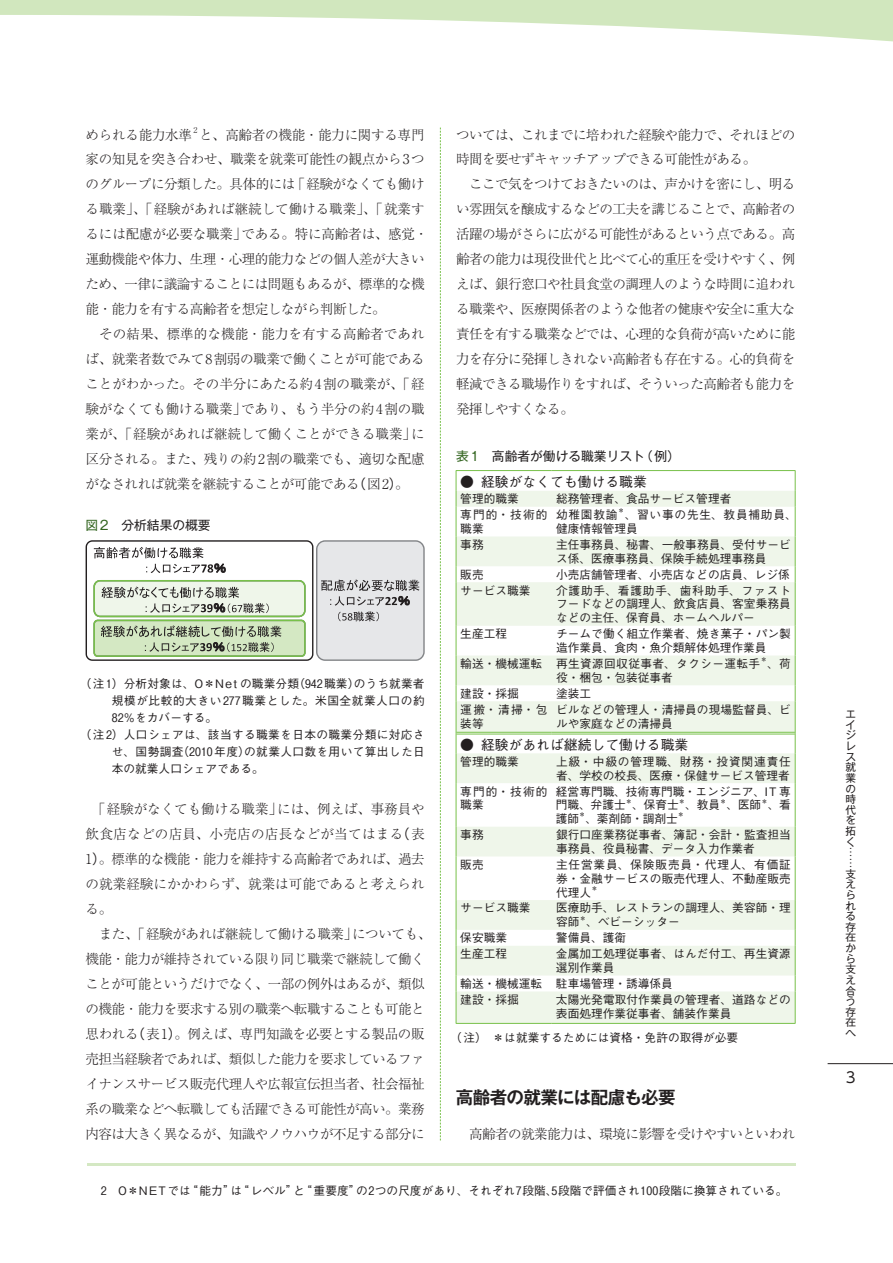
<style>
.page{position:relative;width:893px;height:1263px;background:#fff}
.page>*{position:absolute;margin:0;border:0;box-sizing:border-box;transform-origin:0 0}
.t1{font:700 17.55px "Gothic MB101 Pro De";letter-spacing:-.04em;color:#231f20}
.t2{font:14.85px "MO Clear Tone SG";color:#231f20}
.t3{font:500 13.8px "Gothic BBB Pr 5";color:#231f20}
.t4{font:300 13.5px/25px "Ryumin Pro";letter-spacing:-.04em;color:#231f20}
.t5{font:300 13.5px "Ryumin Pro";letter-spacing:-.02em;color:#231f20}
.t6{font:12.75px "Gothic MB101 Pro";color:#231f20}
.t7{font:500 11.7px/13.8px "Gothic BBB Pr 5";color:#231f20}
.t8{font:500 11.7px "Gothic BBB Pro";letter-spacing:.015em;color:#231f20}
.t9{font:500 11.7px "Gothic BBB Pro";letter-spacing:.045em;color:#231f20}
.t10{font:500 11.7px "Gothic BBB Pr 5";letter-spacing:.03em;color:#231f20}
.t11{font:500 11.7px/13.8px "Gothic BBB Pr 5";letter-spacing:.065em;color:#231f20}
.t12{font:10.65px/10.6px "Gothic MB101 Pro";color:#231f20}
.t13{font:300 7.95px "Ryumin Pro";color:#231f20}
.t14{font:500 6.75px "Gothic BBB Pr 5";color:#231f20}
.s1{font-family:"Hira Kaku Pro W3";font-weight:400}
.s2{color:#32641f}
</style>
<div class="page">
<svg style="left:0;top:0;width:893px;height:42px"></svg>
<hr style="left:828px;top:1063px;width:65px;height:1px;background:#231f20">
<svg style="left:86px;top:540px;width:339px;height:121px"></svg>
<svg style="left:457px;top:491px;width:338px;height:532px;fill:#eff6ea"></svg>
<hr style="left:456px;top:732px;width:96px;height:2px;background:#fff">
<hr style="left:552px;top:732px;width:243px;height:2px;background:#fff">
<hr style="left:456px;top:470px;width:96px;height:1px;background:#78c14a">
<hr style="left:552px;top:470px;width:243px;height:1px;background:#78c14a">
<hr style="left:456px;top:536px;width:1px;height:30px;background:#78c14a">
<hr style="left:795px;top:536px;width:1px;height:30px;background:#78c14a">
<svg style="left:456px;top:566px;width:1px;height:16px"></svg>
<svg style="left:795px;top:566px;width:1px;height:16px"></svg>
<hr style="left:456px;top:582px;width:1px;height:44px;background:#78c14a">
<hr style="left:795px;top:582px;width:1px;height:44px;background:#78c14a">
<svg style="left:456px;top:626px;width:1px;height:29px"></svg>
<svg style="left:795px;top:626px;width:1px;height:29px"></svg>
<hr style="left:456px;top:655px;width:1px;height:30px;background:#78c14a">
<hr style="left:795px;top:655px;width:1px;height:30px;background:#78c14a">
<svg style="left:456px;top:685px;width:1px;height:16px"></svg>
<svg style="left:795px;top:685px;width:1px;height:16px"></svg>
<hr style="left:456px;top:701px;width:1px;height:32px;background:#78c14a">
<hr style="left:795px;top:701px;width:1px;height:32px;background:#78c14a">
<svg style="left:456px;top:733px;width:1px;height:20px"></svg>
<svg style="left:795px;top:733px;width:1px;height:20px"></svg>
<hr style="left:456px;top:753px;width:1px;height:30px;background:#78c14a">
<hr style="left:795px;top:753px;width:1px;height:30px;background:#78c14a">
<hr style="left:456px;top:783px;width:1px;height:44px;background:#78c14a">
<hr style="left:795px;top:783px;width:1px;height:44px;background:#78c14a">
<svg style="left:456px;top:827px;width:1px;height:29px"></svg>
<svg style="left:795px;top:827px;width:1px;height:29px"></svg>
<hr style="left:456px;top:856px;width:1px;height:44px;background:#78c14a">
<hr style="left:795px;top:856px;width:1px;height:44px;background:#78c14a">
<hr style="left:456px;top:900px;width:1px;height:30px;background:#78c14a">
<hr style="left:795px;top:900px;width:1px;height:30px;background:#78c14a">
<svg style="left:456px;top:930px;width:1px;height:61px"></svg>
<svg style="left:795px;top:930px;width:1px;height:61px"></svg>
<hr style="left:456px;top:991px;width:1px;height:32px;background:#78c14a">
<hr style="left:795px;top:991px;width:1px;height:32px;background:#78c14a">
<hr style="left:456px;top:1023px;width:96px;height:1px;background:#78c14a">
<hr style="left:552px;top:1023px;width:243px;height:1px;background:#78c14a">
<svg style="left:456px;top:471px;width:1px;height:65px"></svg>
<svg style="left:795px;top:471px;width:1px;height:65px"></svg>
<hr style="left:456px;top:732px;width:96px;height:1px;background:#78c14a">
<hr style="left:456px;top:734px;width:96px;height:1px;background:#78c14a">
<hr style="left:552px;top:732px;width:243px;height:1px;background:#78c14a">
<hr style="left:552px;top:734px;width:243px;height:1px;background:#78c14a">
<svg style="left:440px;top:128px;width:1px;height:1012px"></svg>
<hr style="left:87px;top:1163px;width:708px;height:2px;background:#d4e8c3">
<p class="t5" style="left:86px;top:124px;width:108px">められる能力水準</p>
<p class="t13" style="left:194px;top:124px;width:5px">2</p>
<p class="t4" style="left:86px;top:121px;width:344px;text-indent:113px">と、高齢者の機能・能力に関する専門家の知見を突き合わせ、職業を就業可能性の観点から3つのグループに分類した。具体的には「経験がなくても働ける職業」、「経験があれば継続して働ける職業」、「就業するには配慮が必要な職業」である。特に高齢者は、感覚・運動機能や体力、生理・心理的能力などの個人差が大きいため、一律に議論することには問題もあるが、標準的な機能・能力を有する高齢者を想定しながら判断した。<br>　その結果、標準的な機能・能力を有する高齢者であれば、就業者数でみて8割弱の職業で働くことが可能であることがわかった。その半分にあたる約4割の職業が、「経験がなくても働ける職業」であり、もう半分の約4割の職業が、「経験があれば継続して働くことができる職業」に区分される。また、残りの約2割の職業でも、適切な配慮がなされれば就業を継続することが可能である<span class="s1">（</span>図2<span class="s1">）</span>。</p>
<p class="t6" style="left:86px;top:515px;width:127px"><span class="s2">図2</span>　分析結果の概要</p>
<p class="t8" style="left:80px;top:674px;width:346px"><span class="s1">（</span>注1 <span class="s1">）</span>分析対象は、O＊Net の職業分類<span class="s1">（</span>942職業<span class="s1">）</span>のうち就業者</p>
<p class="t9" style="left:112px;top:691px;width:314px">規模が比較的大きい277職業とした。米国全就業人口の約</p>
<p class="t8" style="left:112px;top:708px;width:107px">82％をカバーする。</p>
<p class="t8" style="left:80px;top:725px;width:346px"><span class="s1">（</span>注2 <span class="s1">）</span>人口シェアは、該当する職業を日本の職業分類に対応さ</p>
<p class="t8" style="left:112px;top:742px;width:314px">せ、国勢調査<span class="s1">（</span>2010年度<span class="s1">）</span>の就業人口数を用いて算出した日</p>
<p class="t8" style="left:112px;top:759px;width:154px">本の就業人口シェアである。</p>
<p class="t4" style="left:86px;top:795px;width:347px">　「経験がなくても働ける職業」には、例えば、事務員や飲食店などの店員、小売店の店長などが当てはまる<span class="s1">（</span>表<br>1<span class="s1">）</span>。標準的な機能・能力を維持する高齢者であれば、過去の就業経験にかかわらず、就業は可能であると考えられる。<br>　また、「経験があれば継続して働ける職業」についても、機能・能力が維持されている限り同じ職業で継続して働くことが可能というだけでなく、一部の例外はあるが、類似の機能・能力を要求する別の職業へ転職することも可能と思われる<span class="s1">（</span>表1<span class="s1">）</span>。例えば、専門知識を必要とする製品の販売担当経験者であれば、類似した能力を要求しているファイナンスサービス販売代理人や広報宣伝担当者、社会福祉系の職業などへ転職しても活躍できる可能性が高い。業務内容は大きく異なるが、知識やノウハウが不足する部分に</p>
<p class="t4" style="left:456px;top:121px;width:341px">ついては、これまでに培われた経験や能力で、それほどの時間を要せずキャッチアップできる可能性がある。<br>　ここで気をつけておきたいのは、声かけを密にし、明るい雰囲気を醸成するなどの工夫を講じることで、高齢者の活躍の場がさらに広がる可能性があるという点である。高齢者の能力は現役世代と比べて心的重圧を受けやすく、例えば、銀行窓口や社員食堂の調理人のような時間に追われる職業や、医療関係者のような他者の健康や安全に重大な責任を有する職業などでは、心理的な負荷が高いために能力を存分に発揮しきれない高齢者も存在する。心的負荷を軽減できる職場作りをすれば、そういった高齢者も能力を発揮しやすくなる。</p>
<p class="t6" style="left:456px;top:445px;width:225px"><span class="s2">表1</span>　高齢者が働ける職業リスト（例）</p>
<p class="t3" style="left:460px;top:471px;width:188px">● 経験がなくても働ける職業</p>
<p class="t7" style="left:460px;top:491px;width:60px">管理的職業</p>
<p class="t7" style="left:556px;top:491px;width:177px">総務管理者、食品サービス管理者</p>
<p class="t7" style="left:460px;top:507px;width:89px">専門的・技術的職業</p>
<p class="t7" style="left:556px;top:507px;width:63px">幼稚園教諭</p>
<p class="t14" style="left:618px;top:505px;width:8px">＊</p>
<p class="t11" style="left:556px;top:507px;width:242px;text-indent:69px">、習い事の先生、教員補助員、健康情報管理員</p>
<p class="t7" style="left:460px;top:536px;width:25px">事務</p>
<p class="t7" style="left:556px;top:536px;width:236px">主任事務員、秘書、一般事務員、受付サービス係、医療事務員、保険手続処理事務員</p>
<p class="t7" style="left:460px;top:566px;width:25px">販売</p>
<p class="t7" style="left:556px;top:566px;width:235px">小売店舗管理者、小売店などの店員、レジ係</p>
<p class="t7" style="left:460px;top:582px;width:72px">サービス職業</p>
<p class="t7" style="left:556px;top:582px;width:236px;text-align:justify">介護助手、看護助手、歯科助手、ファストフードなどの調理人、飲食店員、客室乗務員などの主任、保育員、ホームヘルパー</p>
<p class="t7" style="left:460px;top:626px;width:48px">生産工程</p>
<p class="t7" style="left:556px;top:626px;width:236px">チームで働く組立作業者、焼き菓子・パン製造作業員、食肉・魚介類解体処理作業員</p>
<p class="t10" style="left:460px;top:654px;width:301px">輸送・機械運転 再生資源回収従事者、タクシー運転手</p>
<p class="t14" style="left:760px;top:654px;width:8px">＊</p>
<p class="t7" style="left:767px;top:656px;width:25px">、荷</p>
<p class="t7" style="left:556px;top:669px;width:118px">役・梱包・包装従事者</p>
<p class="t7" style="left:460px;top:685px;width:60px">建設・採掘</p>
<p class="t7" style="left:556px;top:685px;width:37px">塗装工</p>
<p class="t7" style="left:460px;top:701px;width:89px">運搬・清掃・包装等</p>
<p class="t7" style="left:556px;top:701px;width:236px">ビルなどの管理人・清掃員の現場監督員、ビルや家庭などの清掃員</p>
<p class="t3" style="left:460px;top:733px;width:230px">● 経験があれば継続して働ける職業</p>
<p class="t7" style="left:460px;top:753px;width:60px">管理的職業</p>
<p class="t7" style="left:556px;top:753px;width:236px">上級・中級の管理職、財務・投資関連責任者、学校の校長、医療・保健サービス管理者</p>
<p class="t7" style="left:460px;top:783px;width:89px">専門的・技術的職業</p>
<p class="t7" style="left:556px;top:783px;width:237px">経営専門職、技術専門職・エンジニア、IT 専門職、弁護士</p>
<p class="t14" style="left:626px;top:796px;width:8px">＊</p>
<p class="t7" style="left:632px;top:797px;width:48px">、保育士</p>
<p class="t14" style="left:679px;top:796px;width:8px">＊</p>
<p class="t7" style="left:685px;top:797px;width:36px">、教員</p>
<p class="t14" style="left:720px;top:796px;width:8px">＊</p>
<p class="t7" style="left:726px;top:797px;width:36px">、医師</p>
<p class="t14" style="left:761px;top:796px;width:8px">＊</p>
<p class="t7" style="left:768px;top:797px;width:25px">、看</p>
<p class="t7" style="left:556px;top:811px;width:25px">護師</p>
<p class="t14" style="left:579px;top:809px;width:8px">＊</p>
<p class="t7" style="left:585px;top:811px;width:94px">、薬剤師・調剤士</p>
<p class="t14" style="left:677px;top:809px;width:8px">＊</p>
<p class="t7" style="left:460px;top:827px;width:25px">事務</p>
<p class="t7" style="left:556px;top:827px;width:236px">銀行口座業務従事者、簿記・会計・監査担当事務員、役員秘書、データ入力作業者</p>
<p class="t7" style="left:460px;top:856px;width:25px">販売</p>
<p class="t7" style="left:556px;top:856px;width:236px;text-align:justify">主任営業員、保険販売員・代理人、有価証券・金融サービスの販売代理人、不動産販売代理人</p>
<p class="t14" style="left:591px;top:883px;width:8px">＊</p>
<p class="t7" style="left:460px;top:900px;width:72px">サービス職業</p>
<p class="t7" style="left:556px;top:900px;width:236px">医療助手、レストランの調理人、美容師・理容師</p>
<p class="t14" style="left:579px;top:912px;width:8px">＊</p>
<p class="t7" style="left:586px;top:914px;width:95px">、ベビーシッター</p>
<p class="t7" style="left:460px;top:930px;width:48px">保安職業</p>
<p class="t7" style="left:556px;top:930px;width:72px">警備員、護衛</p>
<p class="t7" style="left:460px;top:946px;width:48px">生産工程</p>
<p class="t7" style="left:556px;top:946px;width:236px">金属加工処理従事者、はんだ付工、再生資源選別作業員</p>
<p class="t7" style="left:460px;top:974px;width:214px;line-height:15.9px">輸送・機械運転 駐車場管理・誘導係員建設・採掘</p>
<p class="t7" style="left:556px;top:991px;width:236px">太陽光発電取付作業員の管理者、道路などの表面処理作業従事者、舗装作業員</p>
<p class="t8" style="left:450px;top:1028px;width:289px"><span class="s1">（</span>注<span class="s1">）</span>　＊は就業するためには資格・免許の取得が必要</p>
<p class="t1" style="left:456px;top:1083px;width:221px">高齢者の就業には配慮も必要</p>
<p class="t4" style="left:456px;top:1120px;width:341px">　高齢者の就業能力は、環境に影響を受けやすいといわれ</p>
<p class="t8" style="left:101px;top:1181px;width:688px">2　O＊NETでは“能力”は“レベル”と“重要度”の2つの尺度があり、それぞれ7段階、5段階で評価され100段階に換算されている。</p>
<p class="t12" style="left:845px;top:707px;width:12px">エイジレス就業の時代を拓く… …支えられる存在から支え合う存在へ</p>
<p class="t2" style="left:846px;top:1067px;width:11px">3</p>
</div>
